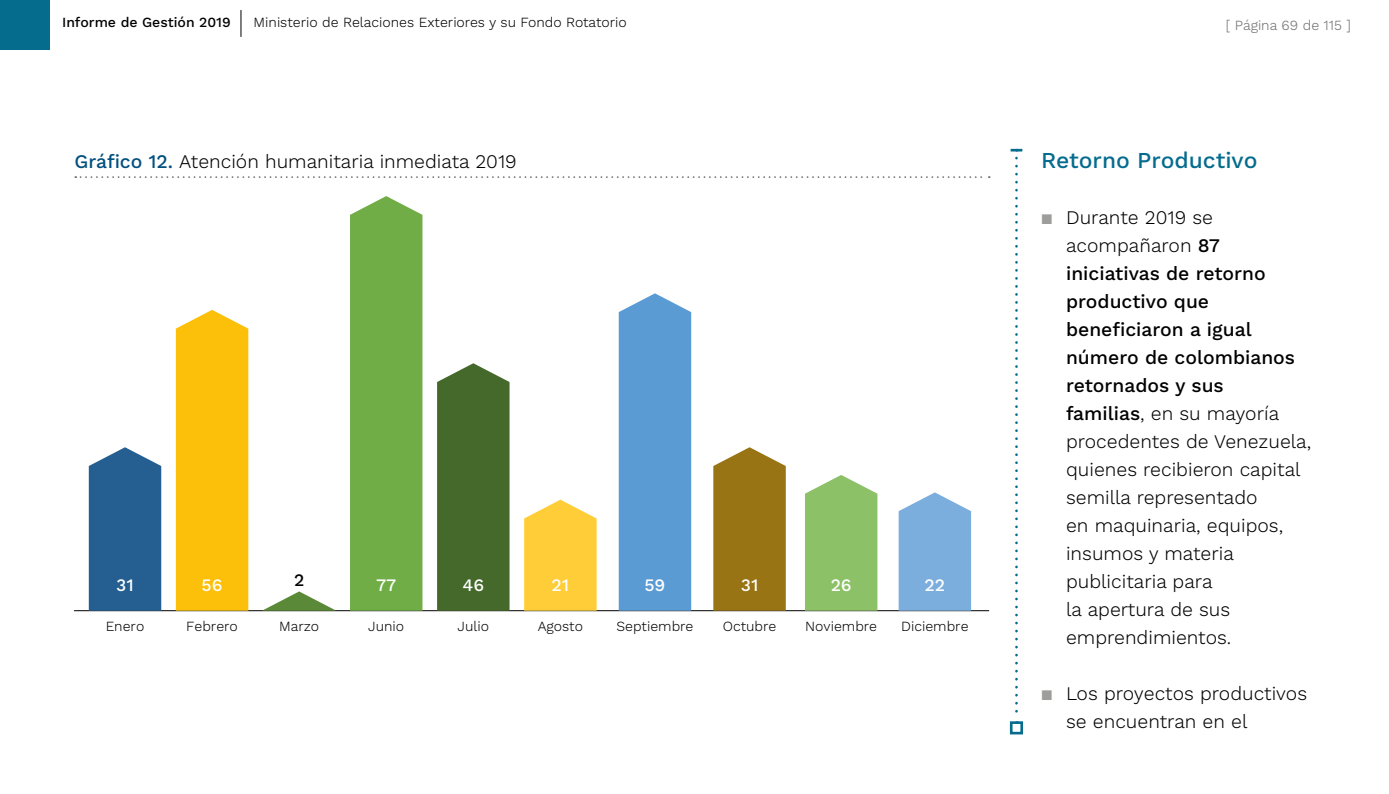
<style>
.page{position:relative;width:1389px;height:794px;background:#fff}
.page>*{position:absolute;margin:0;border:0;box-sizing:border-box;transform-origin:0 0}
.t1{font:500 22.75px "Work Sans";color:#056c8e}
.t2{font:300 19.25px/28px "Work Sans";color:#000}
.t3{font:500 17.5px "Work Sans";color:#fff}
.t4{font:500 17.5px "Work Sans";color:#000}
.t5{font:300 14px "Work Sans";color:#000}
.t6{font:500 14px "Work Sans";color:#000}
.t7{font:300 14px "Work Sans";color:#706f6f}
.s1{font-weight:500;color:#004f7f}
.s2{font-weight:400;color:#9d9d9c}
.s3{font-weight:500}
</style>
<div class="page">
<div style="left:0;top:0;width:50px;height:50px;background:#056c8e"></div>
<svg style="left:241px;top:10px;width:1px;height:27px"></svg>
<svg style="left:75px;top:176px;width:915px;height:2px"></svg>
<svg style="left:1015px;top:158px;width:3px;height:555px"></svg>
<svg style="left:1011px;top:149px;width:11px;height:2px"></svg>
<div style="left:1010px;top:721px;width:13px;height:13px;border:3px solid #056c8e"></div>
<hr style="left:74px;top:610px;width:915px;height:1px;background:#000">
<div style="left:350px;top:196px;width:72px;height:414px;background:#70ad47"></div>
<div style="left:619px;top:293px;width:72px;height:317px;background:#5b9bd4"></div>
<div style="left:176px;top:310px;width:72px;height:300px;background:#fcbf0a"></div>
<div style="left:437px;top:363px;width:73px;height:247px;background:#44692b"></div>
<div style="left:89px;top:447px;width:72px;height:163px;background:#255f92"></div>
<svg style="left:713px;top:447px;width:73px;height:163px;background:#9f7d23"></svg>
<svg style="left:805px;top:475px;width:72px;height:135px;background:#93c572"></svg>
<svg style="left:899px;top:492px;width:72px;height:118px;background:#86b4df"></svg>
<svg style="left:524px;top:499px;width:73px;height:111px;background:#fed14a"></svg>
<svg style="left:263px;top:591px;width:72px;height:19px"></svg>
<p class="t6" style="left:62px;top:14px;width:170px">Informe de Gestión 2019</p>
<p class="t5" style="left:254px;top:14px;width:375px">Ministerio de Relaciones Exteriores y su Fondo Rotatorio</p>
<p class="t7" style="left:1226px;top:17px;width:126px">[ Página 69 de 115 ]</p>
<p class="t2" style="left:74px;top:148px;width:444px"><span class="s1">Gráfico 12.</span> Atención humanitaria inmediata 2019</p>
<p class="t1" style="left:1041px;top:147px;width:218px">Retorno Productivo</p>
<p class="t3" style="left:116px;top:575px;width:19px">31</p>
<p class="t5" style="left:106px;top:618px;width:40px">Enero</p>
<p class="t3" style="left:202px;top:575px;width:22px">56</p>
<p class="t5" style="left:186px;top:618px;width:53px">Febrero</p>
<p class="t4" style="left:294px;top:570px;width:12px">2</p>
<p class="t5" style="left:279px;top:618px;width:42px">Marzo</p>
<p class="t3" style="left:376px;top:575px;width:22px">77</p>
<p class="t5" style="left:368px;top:618px;width:38px">Junio</p>
<p class="t3" style="left:462px;top:575px;width:23px">46</p>
<p class="t5" style="left:458px;top:618px;width:33px">Julio</p>
<p class="t3" style="left:552px;top:575px;width:19px">21</p>
<p class="t5" style="left:538px;top:618px;width:47px">Agosto</p>
<p class="t3" style="left:644px;top:575px;width:23px">59</p>
<p class="t5" style="left:616px;top:618px;width:79px">Septiembre</p>
<p class="t3" style="left:741px;top:575px;width:19px">31</p>
<p class="t5" style="left:723px;top:618px;width:55px">Octubre</p>
<p class="t3" style="left:831px;top:575px;width:23px">26</p>
<p class="t5" style="left:805px;top:618px;width:73px">Noviembre</p>
<p class="t3" style="left:925px;top:575px;width:22px">22</p>
<p class="t5" style="left:901px;top:618px;width:69px">Diciembre</p>
<p class="t2" style="left:1066px;top:204px;width:247px;text-indent:-25px"><span class="s2">▪</span> Durante 2019 se acompañaron <span class="s3">87 iniciativas de retorno productivo que beneficiaron a igual número de colombianos retornados y sus<br>familias</span>, en su mayoría procedentes de Venezuela, quienes recibieron capital semilla representado<br>en maquinaria, equipos, insumos y materia publicitaria para<br>la apertura de sus emprendimientos.</p>
<p class="t2" style="left:1066px;top:680px;width:243px;text-indent:-25px"><span class="s2">▪</span> Los proyectos productivos se encuentran en el</p>
</div>
